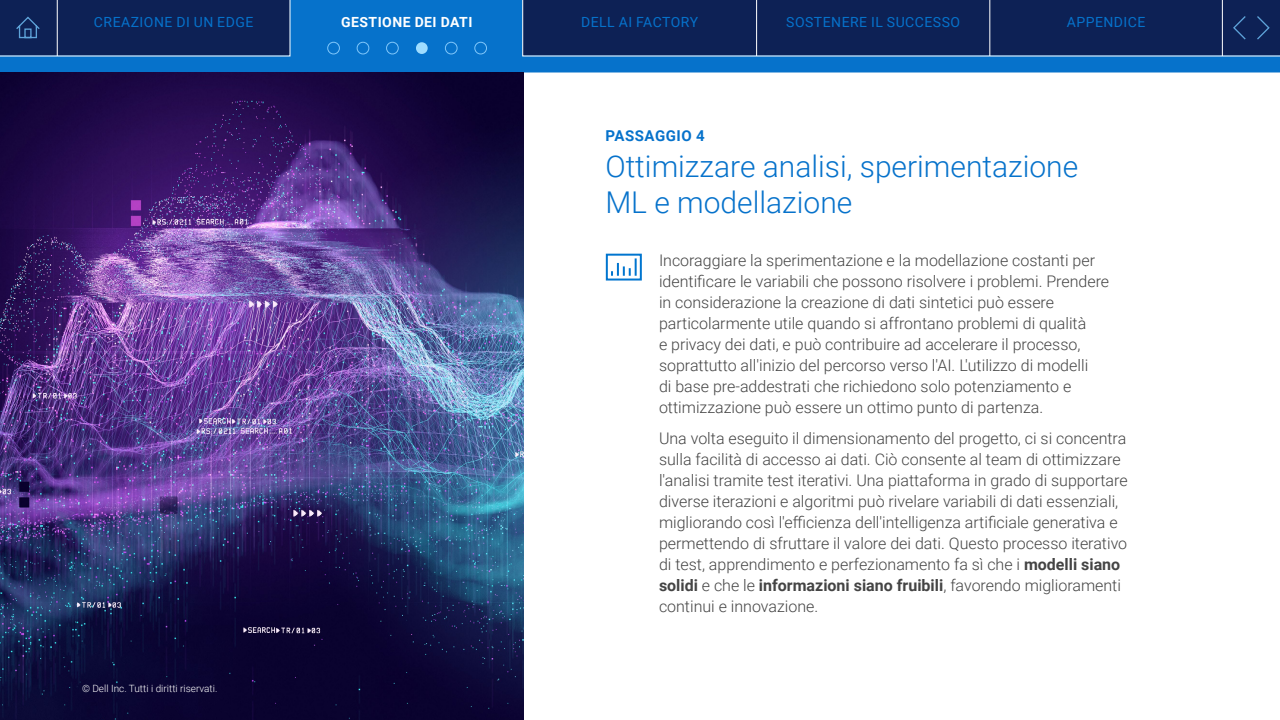
<style>
.page{position:relative;width:1280px;height:720px;background:#fff}
.page>*{position:absolute;margin:0;border:0;box-sizing:border-box;transform-origin:0 0}
.t1{font:300 30px/36px "Roboto";color:#0672cb}
.t2{font:300 16px/21px "Roboto";color:#444}
.t3{font:700 15px "Roboto";letter-spacing:.035em;color:#0672cb}
.t4{font:14px "Roboto";letter-spacing:.035em;color:#0672cb}
.t5{font:700 14px "Roboto";letter-spacing:.035em;color:#fff}
.t6{font:300 10px "Roboto";color:#fff}
.s1{font-weight:700}
</style>
<div class="page">
<div style="left:0;top:57px;width:1280px;height:16px;background:#0672cb"></div>
<svg style="left:0;top:0;width:1280px;height:57px"></svg>
<hr style="left:57px;top:0;width:1px;height:56px;background:#fff">
<hr style="left:756px;top:0;width:1px;height:56px;background:#fff">
<hr style="left:989px;top:0;width:1px;height:56px;background:#fff">
<hr style="left:1222px;top:0;width:1px;height:56px;background:#fff">
<svg style="left:15px;top:16px;width:26px;height:23px"></svg>
<svg style="left:605px;top:253px;width:37px;height:28px"></svg>
<img style="left:0;top:73px;width:523px;height:647px">
<svg style="left:1256px;top:15px;width:15px;height:26px"></svg>
<svg style="left:1232px;top:15px;width:15px;height:26px"></svg>
<div style="left:327px;top:42px;width:13px;height:12px;border:1px solid #80c7fb;border-radius:50%"></div>
<div style="left:357px;top:42px;width:12px;height:12px;border:1px solid #80c7fb;border-radius:50%"></div>
<div style="left:386px;top:42px;width:13px;height:12px;border:1px solid #80c7fb;border-radius:50%"></div>
<div style="left:416px;top:42px;width:12px;height:12px;background:#9fddff;border-radius:50%"></div>
<div style="left:445px;top:42px;width:12px;height:12px;border:1px solid #80c7fb;border-radius:50%"></div>
<div style="left:474px;top:42px;width:13px;height:12px;border:1px solid #80c7fb;border-radius:50%"></div>
<p class="t4" style="left:94px;top:13px;width:161px">CREAZIONE DI UN EDGE</p>
<p class="t5" style="left:341px;top:13px;width:133px">GESTIONE DEI DATI</p>
<p class="t4" style="left:581px;top:13px;width:118px">DELL AI FACTORY</p>
<p class="t4" style="left:786px;top:13px;width:175px">SOSTENERE IL SUCCESSO</p>
<p class="t4" style="left:1067px;top:13px;width:80px">APPENDICE</p>
<p class="t3" style="left:606px;top:125px;width:101px">PASSAGGIO 4</p>
<h1 class="t1" style="left:605px;top:147px;width:474px">Ottimizzare analisi, sperimentazione<br>ML e modellazione</h1>
<p class="t6" style="left:82px;top:681px;width:137px">© Dell Inc. Tutti i diritti riservati.</p>
<p class="t2" style="left:659px;top:249px;width:452px">Incoraggiare la sperimentazione e la modellazione costanti per identificare le variabili che possono risolvere i problemi. Prendere in considerazione la creazione di dati sintetici può essere particolarmente utile quando si affrontano problemi di qualità<br>e privacy dei dati, e può contribuire ad accelerare il processo, soprattutto all'inizio del percorso verso l'AI. L'utilizzo di modelli<br>di base pre-addestrati che richiedono solo potenziamento e ottimizzazione può essere un ottimo punto di partenza.</p>
<p class="t2" style="left:659px;top:427px;width:470px">Una volta eseguito il dimensionamento del progetto, ci si concentra sulla facilità di accesso ai dati. Ciò consente al team di ottimizzare l'analisi tramite test iterativi. Una piattaforma in grado di supportare diverse iterazioni e algoritmi può rivelare variabili di dati essenziali, migliorando così l'efficienza dell'intelligenza artificiale generativa e permettendo di sfruttare il valore dei dati. Questo processo iterativo di test, apprendimento e perfezionamento fa sì che i <span class="s1">modelli siano solidi</span> e che le <span class="s1">informazioni siano fruibili</span>, favorendo miglioramenti continui e innovazione.</p>
</div>
